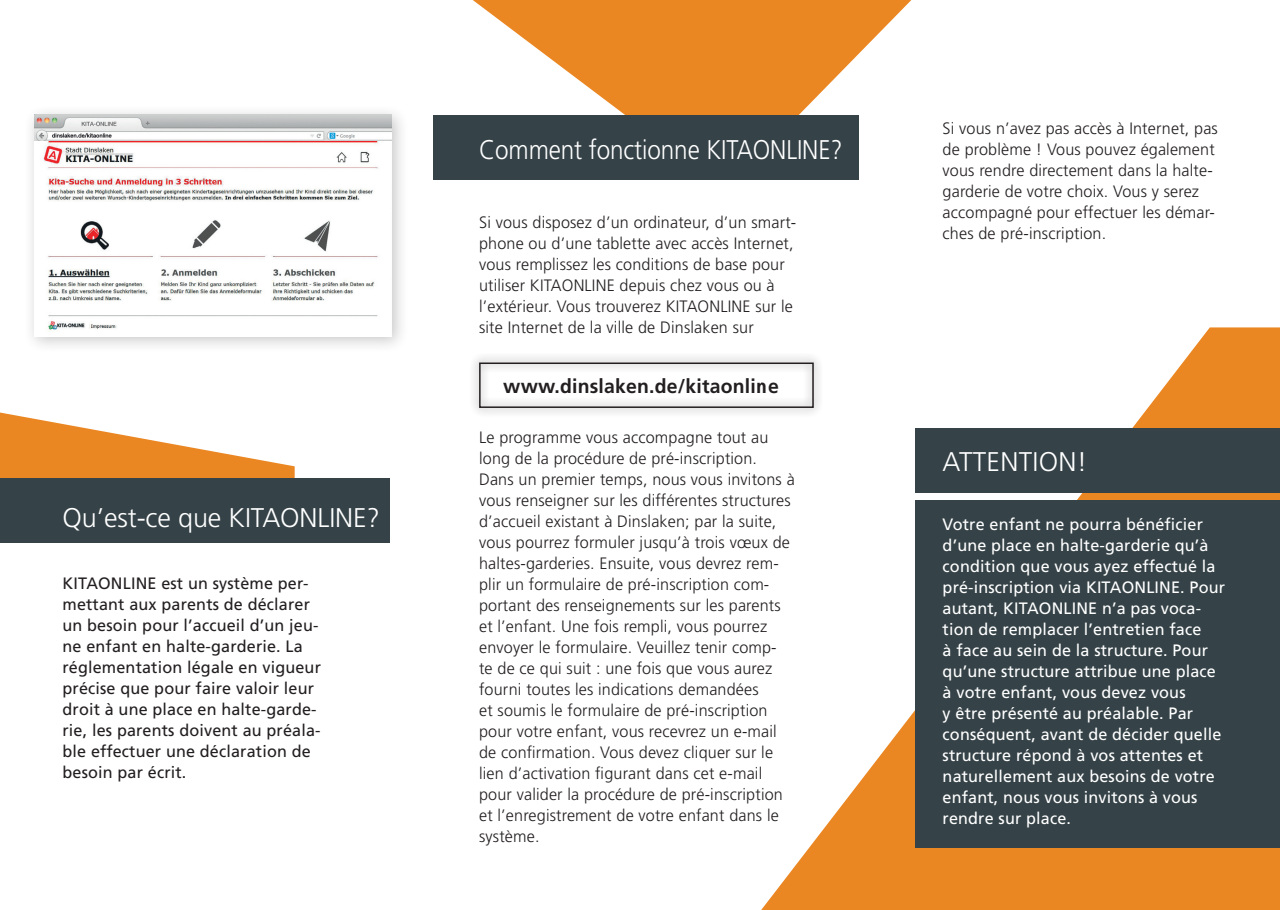
<style>
.page{position:relative;width:1280px;height:910px;background:#fff}
.page>*{position:absolute;margin:0;border:0;box-sizing:border-box;transform-origin:0 0}
.t1{font:300 27px "Frutiger";letter-spacing:-.005em;color:#fff}
.t2{font:300 27px "Frutiger";letter-spacing:-.005em;color:#fff;scale:.9 1}
.t3{font:700 19.8px "Frutiger";letter-spacing:.01em;color:#231f20}
.t4{font:300 16.5px/21px "Frutiger";letter-spacing:.01em;color:#231f20}
.t5{font:16.5px/21px "Frutiger";letter-spacing:.01em;color:#fff}
.t6{font:16.5px/21px "Frutiger";letter-spacing:.01em;color:#231f20}
</style>
<div class="page">
<div style="left:469px;top:353px;width:354px;height:65px;background:#231f20;opacity:.75"></div>
<div style="left:479px;top:362px;width:335px;height:46px;border:2px solid #231f20"></div>
<svg style="left:0;top:413px;width:295px;height:66px"></svg>
<svg style="left:473px;top:0;width:438px;height:115px;fill:#eb8723"></svg>
<svg style="left:761px;top:327px;width:519px;height:583px"></svg>
<div style="left:0;top:479px;width:390px;height:64px;background:#354247"></div>
<div style="left:434px;top:115px;width:425px;height:65px;background:#354247"></div>
<div style="left:915px;top:428px;width:365px;height:65px;background:#354247"></div>
<div style="left:915px;top:500px;width:365px;height:347px;background:#354247"></div>
<div style="left:23px;top:104px;width:386px;height:249px;background:#231f20;opacity:.25"></div>
<img style="left:34px;top:115px;width:358px;height:27px">
<img style="left:34px;top:142px;width:358px;height:194px">
<h1 class="t1" style="left:63px;top:502px;width:319px">Qu’est-ce que KITAONLINE?</h1>
<p class="t6" style="left:63px;top:572px;width:260px">KITAONLINE est un système per&shy;mettant aux parents de déclarer un besoin pour l’accueil d’un jeu&shy;ne enfant en halte-garderie. La réglementation légale en vigueur précise que pour faire valoir leur droit à une place en halte-garde&shy;rie, les parents doivent au préala&shy;ble effectuer une déclaration de besoin par écrit.</p>
<h1 class="t2" style="left:479px;top:134px;width:405px">Comment fonctionne KITAONLINE?</h1>
<p class="t4" style="left:479px;top:212px;width:319px">Si vous disposez d’un ordinateur, d’un smart&shy;phone ou d’une tablette avec accès Internet, vous remplissez les conditions de base pour utiliser KITAONLINE depuis chez vous ou à l’extérieur. Vous trouverez KITAONLINE sur le site Internet de la ville de Dinslaken sur</p>
<p class="t3" style="left:503px;top:374px;width:277px">www.dinslaken.de/kitaonline</p>
<p class="t4" style="left:479px;top:426px;width:317px">Le programme vous accompagne tout au long de la procédure de pré-inscription.<br>Dans un premier temps, nous vous invitons à vous renseigner sur les différentes structures d’accueil existant à Dinslaken; par la suite, vous pourrez formuler jusqu’à trois vœux de haltes-garderies. Ensuite, vous devrez rem&shy;plir un formulaire de pré-inscription com&shy;portant des renseignements sur les parents et l’enfant. Une fois rempli, vous pourrez envoyer le formulaire. Veuillez tenir comp-<br>te de ce qui suit : une fois que vous aurez fourni toutes les indications demandées<br>et soumis le formulaire de pré-inscription pour votre enfant, vous recevrez un e-mail de confirmation. Vous devez cliquer sur le lien d’activation figurant dans cet e-mail pour valider la procédure de pré-inscription et l’enregistrement de votre enfant dans le système.</p>
<p class="t4" style="left:943px;top:118px;width:277px">Si vous n’avez pas accès à Internet, pas de problème ! Vous pouvez également vous rendre directement dans la halte&shy;garderie de votre choix. Vous y serez accompagné pour effectuer les démar&shy;ches de pré-inscription.</p>
<h1 class="t1" style="left:943px;top:447px;width:146px">ATTENTION!</h1>
<p class="t5" style="left:943px;top:514px;width:284px">Votre enfant ne pourra bénéficier d’une place en halte-garderie qu’à condition que vous ayez effectué la pré-inscription via KITAONLINE. Pour autant, KITAONLINE n’a pas voca&shy;tion de remplacer l’entretien face<br>à face au sein de la structure. Pour qu’une structure attribue une place à votre enfant, vous devez vous<br>y être présenté au préalable. Par conséquent, avant de décider quelle structure répond à vos attentes et naturellement aux besoins de votre enfant, nous vous invitons à vous rendre sur place.</p>
</div>
